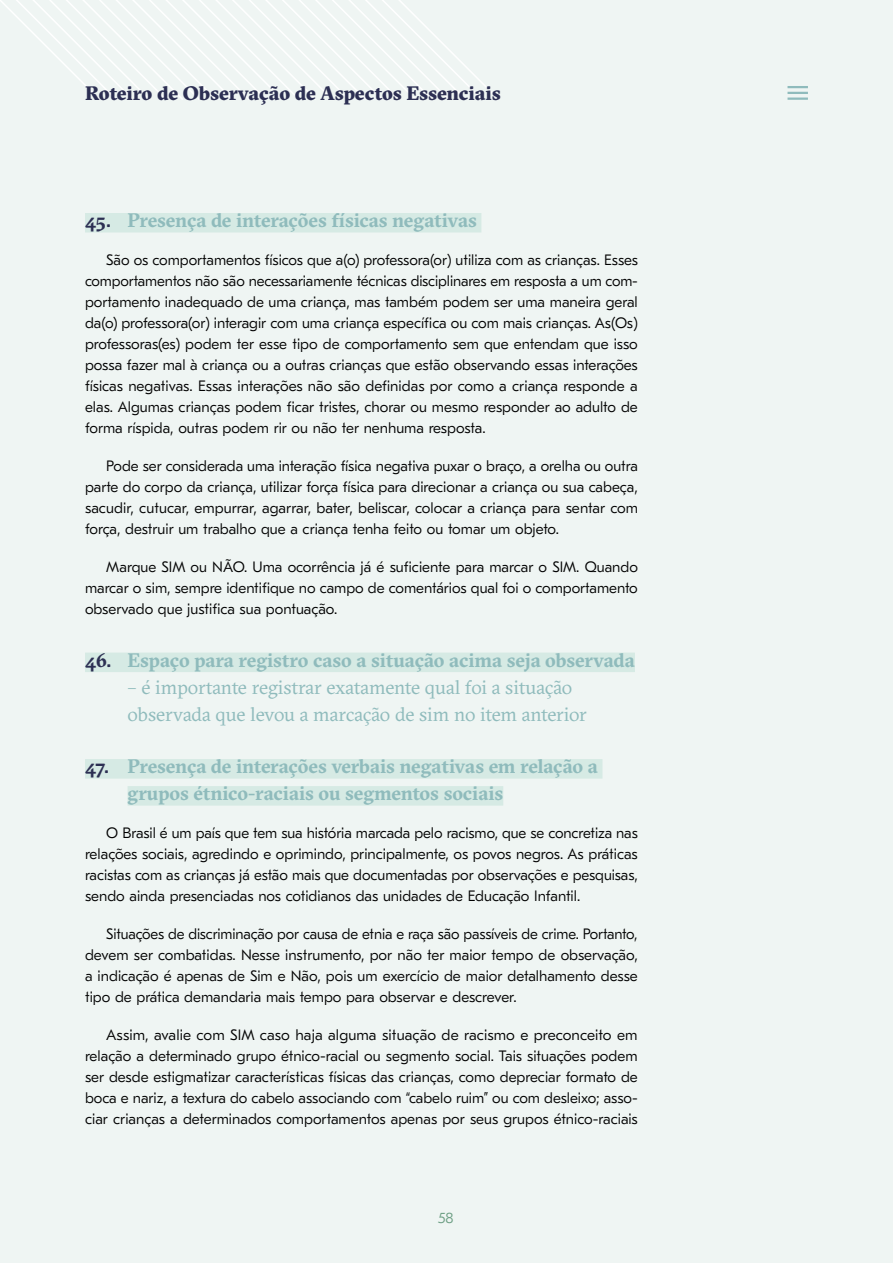
<style>
.page{position:relative;width:893px;height:1263px;background:#eff5f3}
.page>*{position:absolute;margin:0;border:0;box-sizing:border-box;transform-origin:0 0}
.t1{font:700 19.5px/27px "GT Sectra";letter-spacing:-.005em;color:#8fbbbc}
.t2{font:19.5px/27px "GT Sectra";letter-spacing:-.005em;color:#8fbbbc}
.t3{font:900 19.5px "GT Sectra";letter-spacing:-.005em;color:#2c2f53}
.t4{font:300 15px/21px "GT Eesti Pro Text";color:#000;text-align:justify}
.t5{font:300 15px "GT Eesti Pro Text";color:#6c9e83}
.s1{color:#2c2f53}
</style>
<div class="page">
<svg style="left:0;top:0;width:499px;height:100px"></svg>
<hr style="left:787px;top:86px;width:21px;height:2px;background:#8fbbbc">
<hr style="left:787px;top:92px;width:21px;height:2px;background:#8fbbbc">
<hr style="left:787px;top:98px;width:21px;height:2px;background:#8fbbbc">
<div style="left:85px;top:213px;width:396px;height:19px;background:#d6eae4"></div>
<div style="left:85px;top:653px;width:550px;height:19px;background:#d6eae4"></div>
<div style="left:85px;top:759px;width:517px;height:20px;background:#d6eae4"></div>
<div style="left:128px;top:786px;width:375px;height:20px;background:#d6eae4"></div>
<h1 class="t3" style="left:85px;top:81px;width:417px">Roteiro de Observação de Aspectos Essenciais</h1>
<h1 class="t1" style="left:85px;top:207px;width:393px"><span class="s1">45.</span> Presença de interações físicas negativas</h1>
<p class="t4" style="left:85px;top:250px;width:554px;text-indent:21px">São os comportamentos físicos que a(o) professora(or) utiliza com as crianças. Esses comportamentos não são necessariamente técnicas disciplinares em resposta a um com&shy;portamento inadequado de uma criança, mas também podem ser uma maneira geral da(o) professora(or) interagir com uma criança específica ou com mais crianças. As(Os) professoras(es) podem ter esse tipo de comportamento sem que entendam que isso possa fazer mal à criança ou a outras crianças que estão observando essas interações físicas negativas. Essas interações não são definidas por como a criança responde a elas. Algumas crianças podem ficar tristes, chorar ou mesmo responder ao adulto de forma ríspida, outras podem rir ou não ter nenhuma resposta.</p>
<p class="t4" style="left:85px;top:456px;width:555px;text-indent:21px">Pode ser considerada uma interação física negativa puxar o braço, a orelha ou outra parte do corpo da criança, utilizar força física para direcionar a criança ou sua cabeça, sacudir, cutucar, empurrar, agarrar, bater, beliscar, colocar a criança para sentar com força, destruir um trabalho que a criança tenha feito ou tomar um objeto.</p>
<p class="t4" style="left:85px;top:557px;width:555px;text-indent:21px">Marque SIM ou NÃO. Uma ocorrência já é suficiente para marcar o SIM. Quando marcar o sim, sempre identifique no campo de comentários qual foi o comportamento observado que justifica sua pontuação.</p>
<h1 class="t1" style="left:85px;top:646px;width:551px"><span class="s1">46.</span> Espaço para registro caso a situação acima seja observada</h1>
<h1 class="t2" style="left:128px;top:674px;width:461px">– é importante registrar exatamente qual foi a situação observada que levou a marcação de sim no item anterior</h1>
<h1 class="t1" style="left:128px;top:753px;width:472px;text-indent:-43px"><span class="s1">47.</span> Presença de interações verbais negativas em relação a grupos étnico-raciais ou segmentos sociais</h1>
<p class="t4" style="left:85px;top:823px;width:554px;text-indent:21px">O Brasil é um país que tem sua história marcada pelo racismo, que se concretiza nas relações sociais, agredindo e oprimindo, principalmente, os povos negros. As práticas racistas com as crianças já estão mais que documentadas por observações e pesquisas, sendo ainda presenciadas nos cotidianos das unidades de Educação Infantil.</p>
<p class="t4" style="left:85px;top:924px;width:554px;text-indent:21px">Situações de discriminação por causa de etnia e raça são passíveis de crime. Portanto, devem ser combatidas. Nesse instrumento, por não ter maior tempo de observação, a indicação é apenas de Sim e Não, pois um exercício de maior detalhamento desse tipo de prática demandaria mais tempo para observar e descrever.</p>
<p class="t4" style="left:85px;top:1025px;width:554px;text-indent:21px">Assim, avalie com SIM caso haja alguma situação de racismo e preconceito em relação a determinado grupo étnico-racial ou segmento social. Tais situações podem ser desde estigmatizar características físicas das crianças, como depreciar formato de boca e nariz, a textura do cabelo associando com “cabelo ruim” ou com desleixo; asso&shy;ciar crianças a determinados comportamentos apenas por seus grupos étnico-raciais</p>
<p class="t5" style="left:438px;top:1210px;width:17px">58</p>
</div>
